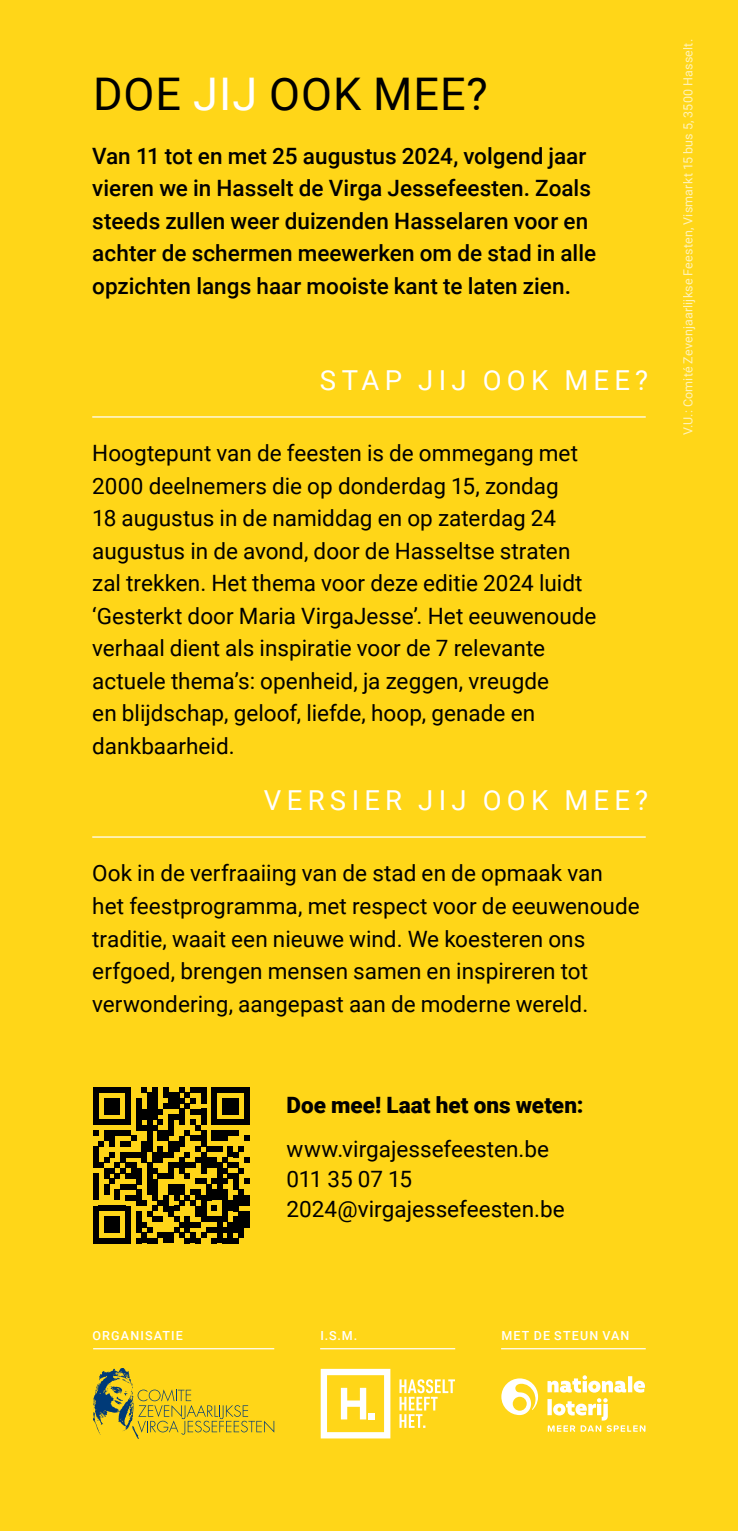
<style>
.page{position:relative;width:738px;height:1531px;background:#fff}
.page>*{position:absolute;margin:0;border:0;box-sizing:border-box;transform-origin:0 0}
.t1{font:45px "Roboto";letter-spacing:.025em;color:#000}
.t2{font:27.5px "Roboto";letter-spacing:.19em;color:#fff}
.t3{font:22.5px/32.5px "Roboto";color:#000}
.t4{font:500 22.5px/32.5px "Roboto";color:#000}
.t5{font:900 22.5px "Roboto";color:#000}
.t6{font:12.5px "Roboto";letter-spacing:.015em;color:#fff}
.t7{font:500 12.5px "Roboto";letter-spacing:.09em;color:#fff}
.s1{color:#fff}
</style>
<div class="page">
<div style="left:0;top:0;width:737px;height:1531px;background:#ffd618"></div>
<hr style="left:92px;top:416px;width:553px;height:2px;background:#fff">
<hr style="left:92px;top:836px;width:553px;height:2px;background:#fff">
<svg style="left:547px;top:1375px;width:97px;height:17px"></svg>
<svg style="left:501px;top:1378px;width:36px;height:37px"></svg>
<svg style="left:547px;top:1398px;width:98px;height:34px"></svg>
<svg style="left:142px;top:1389px;width:132px;height:45px"></svg>
<img style="left:93px;top:1368px;width:49px;height:71px">
<hr style="left:93px;top:1348px;width:181px;height:1px;background:#fff">
<hr style="left:500px;top:1348px;width:145px;height:1px;background:#fff">
<svg style="left:320px;top:1369px;width:70px;height:69px"></svg>
<svg style="left:399px;top:1379px;width:55px;height:49px"></svg>
<hr style="left:320px;top:1348px;width:135px;height:1px;background:#fff">
<svg style="left:93px;top:1087px;width:156px;height:156px"></svg>
<div style="left:244px;top:1195px;width:5px;height:10px;background:#000"></div>
<div style="left:244px;top:1211px;width:5px;height:16px;background:#000"></div>
<p class="t1" style="left:93px;top:62px;width:396px">DOE <span class="s1">JIJ</span> OOK MEE?</p>
<p class="t4" style="left:92px;top:139px;width:505px">Van 11 tot en met 25 augustus 2024, volgend jaar vieren we in Hasselt de Virga Jessefeesten. Zoals steeds zullen weer duizenden Hasselaren voor en achter de schermen meewerken om de stad in alle opzichten langs haar mooiste kant te laten zien.</p>
<p class="t2" style="left:320px;top:361px;width:329px">STAP JIJ OOK MEE?</p>
<p class="t3" style="left:92px;top:436px;width:505px">Hoogtepunt van de feesten is de ommegang met 2000 deelnemers die op donderdag 15, zondag<br>18 augustus in de namiddag en op zaterdag 24 augustus in de avond, door de Hasseltse straten zal trekken. Het thema voor deze editie 2024 luidt ‘Gesterkt door Maria VirgaJesse’. Het eeuwenoude verhaal dient als inspiratie voor de 7 relevante actuele thema’s: openheid, ja zeggen, vreugde<br>en blijdschap, geloof, liefde, hoop, genade en dankbaarheid.</p>
<p class="t2" style="left:264px;top:781px;width:385px">VERSIER JIJ OOK MEE?</p>
<p class="t3" style="left:92px;top:856px;width:548px">Ook in de verfraaiing van de stad en de opmaak van het feestprogramma, met respect voor de eeuwenoude traditie, waait een nieuwe wind. We koesteren ons erfgoed, brengen mensen samen en inspireren tot verwondering, aangepast aan de moderne wereld.</p>
<p class="t5" style="left:286px;top:1089px;width:298px">Doe mee! Laat het ons weten:</p>
<p class="t3" style="left:286px;top:1133px;width:279px;line-height:30px">www.virgajessefeesten.be<br>011 35 07 15<br>2024@virgajessefeesten.be</p>
<p class="t6" style="left:678px;top:435px;width:398px;rotate:-90deg">V.U.: Comité Zevenjaarlijkse Feesten, Vismarkt 15 bus 5, 3500 Hasselt.</p>
<p class="t7" style="left:92px;top:1327px;width:92px">ORGANISATIE</p>
<p class="t7" style="left:320px;top:1327px;width:38px">I.S.M.</p>
<p class="t7" style="left:501px;top:1327px;width:130px">MET DE STEUN VAN</p>
</div>
